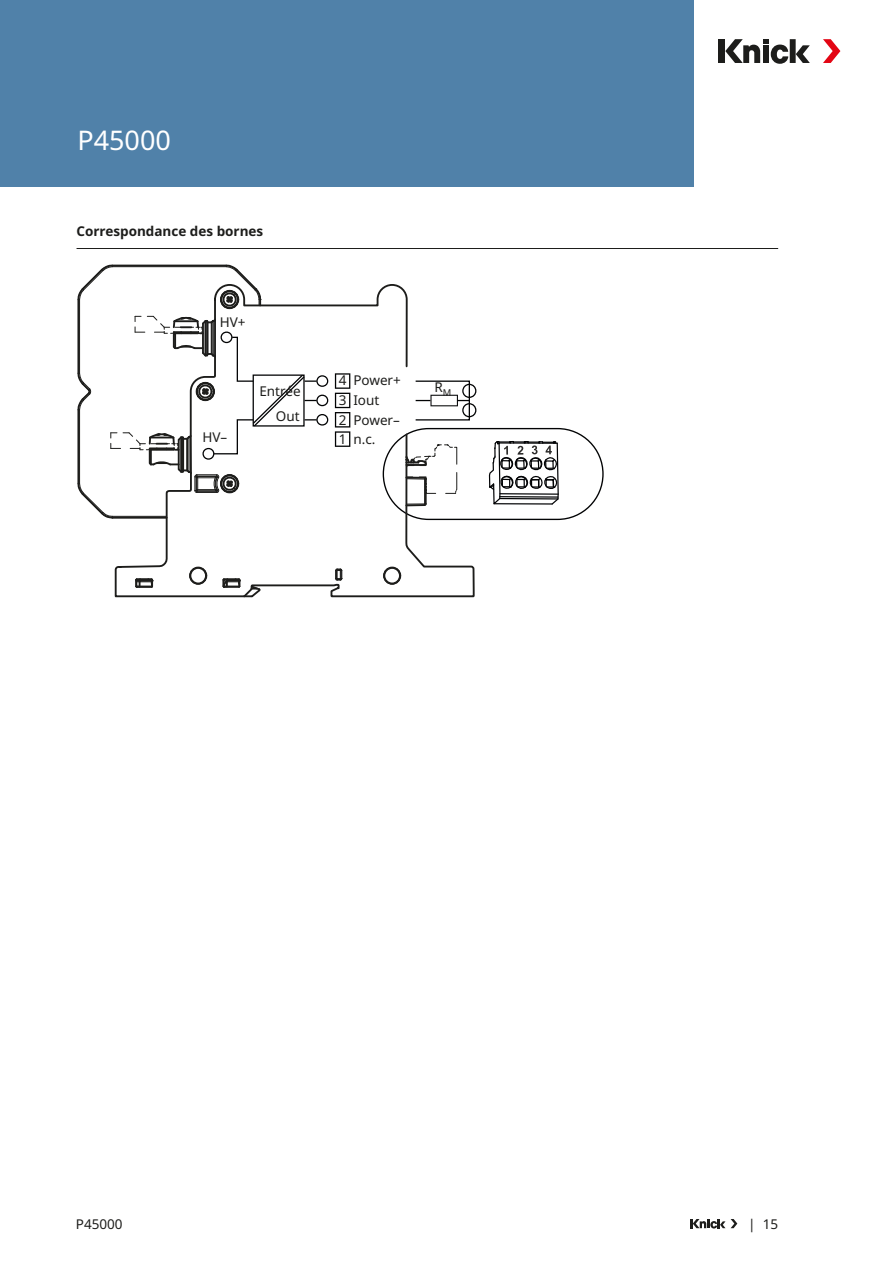
<style>
.page{position:relative;width:893px;height:1263px;background:#fff}
.page>*{position:absolute;margin:0;border:0;box-sizing:border-box;transform-origin:0 0}
.Headline{font:27px "Noto Sans";color:#fff}
.Beschriftungen{font:13.5px "Noto Sans";color:#1d1d1b}
.Tabelle_Headline{font:700 13.5px "Noto Sans";color:#1d1d1b}
</style>
<div class="page">
<svg style="left:114px;top:284px;width:362px;height:314px"></svg>
<svg style="left:134px;top:578px;width:20px;height:11px"></svg>
<svg style="left:221px;top:578px;width:41px;height:20px"></svg>
<svg style="left:404px;top:443px;width:54px;height:64px"></svg>
<svg style="left:77px;top:264px;width:240px;height:256px"></svg>
<svg style="left:488px;top:441px;width:71px;height:64px"></svg>
<div style="left:0;top:0;width:693px;height:187px;background:#5081a9"></div>
<div style="left:719px;top:39px;width:6px;height:24px;background:#1d1d1b"></div>
<div style="left:790px;top:39px;width:6px;height:24px;background:#1d1d1b"></div>
<svg style="left:796px;top:45px;width:14px;height:18px"></svg>
<svg style="left:725px;top:39px;width:63px;height:25px"></svg>
<svg style="left:823px;top:39px;width:17px;height:24px"></svg>
<svg style="left:690px;top:1219px;width:35px;height:9px"></svg>
<svg style="left:731px;top:1219px;width:6px;height:9px"></svg>
<hr style="left:77px;top:248px;width:701px;height:1px;background:#1d1d1b">
<p class="Headline" style="left:77px;top:121px;width:95px">P45000</p>
<p class="Tabelle_Headline" style="left:77px;top:221px;width:188px">Correspondance des bornes</p>
<p class="Beschriftungen" style="left:220px;top:313px;width:27px">HV+</p>
<p class="Beschriftungen" style="left:202px;top:427px;width:26px">HV–</p>
<p class="Beschriftungen" style="left:259px;top:381px;width:43px">Entrée</p>
<p class="Beschriftungen" style="left:276px;top:406px;width:25px">Out</p>
<p class="Beschriftungen" style="left:339px;top:371px;width:9px">4</p>
<p class="Beschriftungen" style="left:353px;top:371px;width:49px">Power+</p>
<p class="Beschriftungen" style="left:339px;top:391px;width:9px">3</p>
<p class="Beschriftungen" style="left:339px;top:410px;width:9px">2</p>
<p class="Beschriftungen" style="left:339px;top:429px;width:9px">1</p>
<p class="Beschriftungen" style="left:353px;top:391px;width:27px">Iout</p>
<p class="Beschriftungen" style="left:353px;top:429px;width:24px">n.c.</p>
<p class="Beschriftungen" style="left:353px;top:410px;width:48px">Power–</p>
<p class="Beschriftungen" style="left:435px;top:378px;width:18px">R<sub>M</sub></p>
<p class="Beschriftungen" style="left:76px;top:1214px;width:48px">P45000</p>
<p class="Beschriftungen" style="left:748px;top:1214px;width:31px">| 15</p>
</div>
